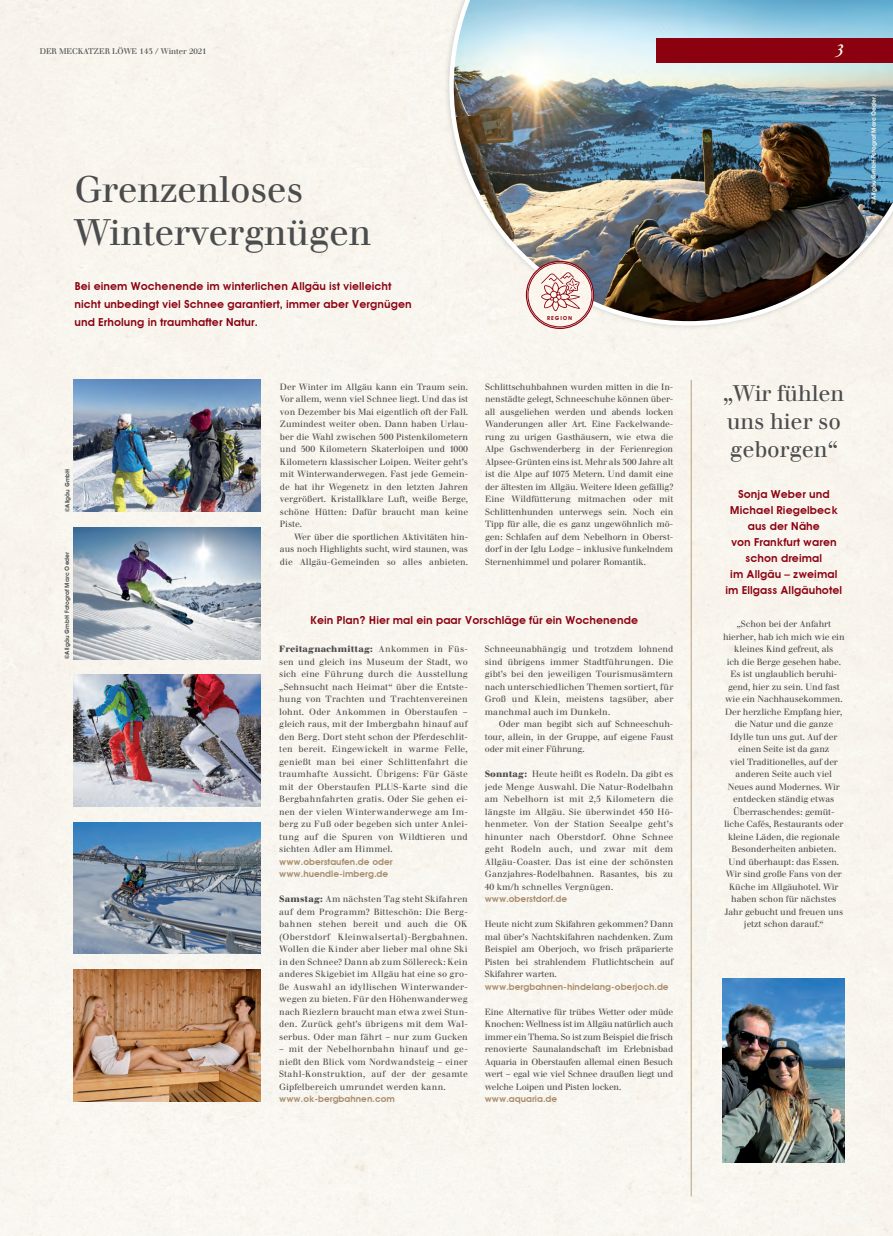
<style>
.page{position:relative;width:893px;height:1236px;background:#f8f6ef}
.page>*{position:absolute;margin:0;border:0;box-sizing:border-box;transform-origin:0 0}
.t1{font:36px/43.2px "Walbaum LT Roman";letter-spacing:-.01em;color:#4b4c4d}
.t2{font:22px/28px "Walbaum LT Roman";letter-spacing:-.005em;color:#4b4c4d}
.t3{font:italic 18px "Walbaum";color:#fef9ec}
.t4{font:600 11px/16px "Avant Garde";letter-spacing:.005em;color:#8b0110}
.t5{font:9px/12.5px "Walbaum Buch BQ";letter-spacing:-.01em;color:#4b4c4d;text-align:justify}
.t6{font:600 9px/12.5px "Avant Garde";color:#a78a69}
.t7{font:8px "Walbaum LT Roman";letter-spacing:-.005em;color:#4b4c4d}
.t8{font:600 6px "Avant Garde";color:#4b4c4d}
.t9{font:600 6px "Avant Garde";color:#fef9ec}
.t10{font:600 5.5px "Avant Garde";letter-spacing:.15em;color:#8b0110}
.s1{font-weight:700}
</style>
<div class="page">
<div style="left:444px;top:0;width:449px;height:331px;background:#f8f5ee"></div>
<img style="left:449px;top:0;width:444px;height:326px">
<img style="left:74px;top:969px;width:187px;height:132px">
<div style="left:656px;top:39px;width:237px;height:24px;background:#8b0110"></div>
<img style="left:74px;top:822px;width:187px;height:132px">
<img style="left:74px;top:675px;width:187px;height:131px">
<img style="left:74px;top:380px;width:187px;height:132px">
<img style="left:74px;top:527px;width:187px;height:132px">
<hr style="left:691px;top:380px;width:1px;height:816px;background:#ba9f7b">
<img style="left:723px;top:978px;width:122px;height:184px">
<img style="left:0;top:852px;width:11px;height:54px">
<img style="left:527px;top:262px;width:66px;height:66px;border-radius:33px">
<div style="left:526px;top:261px;width:68px;height:68px;border:1px solid #8b0110;border-radius:50%"></div>
<div style="left:528px;top:263px;width:64px;height:64px;border:1px solid #8b0110;border-radius:50%"></div>
<svg style="left:541px;top:272px;width:39px;height:39px"></svg>
<p class="t7" style="left:40px;top:46px;width:169px">DER MECKATZER LÖWE 143 / Winter 2021</p>
<h1 class="t1" style="left:74px;top:168px;width:299px">Grenzenloses<br>Wintervergnügen</h1>
<p class="t4" style="left:74px;top:277px;width:339px;line-height:18px">Bei einem Wochenende im winterlichen Allgäu ist vielleicht nicht unbedingt viel Schnee garantiert, immer aber Vergnügen und Erholung in traumhafter Natur.</p>
<p class="t10" style="left:547px;top:314px;width:27px">REGION</p>
<p class="t8" style="left:64px;top:512px;width:45px;rotate:-90deg">©Allgäu GmbH</p>
<p class="t8" style="left:63px;top:659px;width:108px;rotate:-90deg">©Allgäu GmbH Fotograf Marc Oeder</p>
<p class="t5" style="left:280px;top:380px;width:190px">Der Winter im Allgäu kann ein Traum sein.<br>Vor allem, wenn viel Schnee liegt. Und das ist von Dezember bis Mai eigentlich oft der Fall.<br>Zumindest weiter oben. Dann haben Urlau&shy;ber die Wahl zwischen 500 Pistenkilometern und 500 Kilometern Skaterloipen und 1000<br>Kilometern klassischer Loipen. Weiter geht’s mit Winterwanderwegen. Fast jede Gemein&shy;de hat ihr Wegenetz in den letzten Jahren vergrößert. Kristallklare Luft, weiße Berge, schöne Hütten: Dafür braucht man keine Piste.</p>
<p class="t5" style="left:280px;top:530px;width:190px;text-indent:14px">Wer über die sportlichen Aktivitäten hin&shy;aus noch Highlights sucht, wird staunen, was die Allgäu-Gemeinden so alles anbieten.</p>
<p class="t5" style="left:485px;top:380px;width:190px">Schlittschuhbahnen wurden mitten in die In&shy;nenstädte gelegt, Schneeschuhe können über&shy;all ausgeliehen werden und abends locken Wanderungen aller Art. Eine Fackelwande&shy;rung zu urigen Gasthäusern, wie etwa die Alpe Gschwenderberg in der Ferienregion Alpsee-Grünten eins ist. Mehr als 300 Jahre alt ist die Alpe auf 1075 Metern. Und damit eine der ältesten im Allgäu. Weitere Ideen gefällig?<br>Eine Wildfütterung mitmachen oder mit Schlittenhunden unterwegs sein. Noch ein Tipp für alle, die es ganz ungewöhnlich mö&shy;gen: Schlafen auf dem Nebelhorn in Oberst&shy;dorf in der Iglu Lodge – inklusive funkelndem Sternenhimmel und polarer Romantik.</p>
<p class="t4" style="left:310px;top:612px;width:329px">Kein Plan? Hier mal ein paar Vorschläge für ein Wochenende</p>
<p class="t5" style="left:279px;top:643px;width:190px"><span class="s1">Freitagnachmittag:</span> Ankommen in Füs&shy;sen und gleich ins Museum der Stadt, wo sich eine Führung durch die Ausstellung „Sehnsucht nach Heimat“ über die Entste&shy;hung von Trachten und Trachtenvereinen lohnt. Oder Ankommen in Oberstaufen – gleich raus, mit der Imbergbahn hinauf auf den Berg. Dort steht schon der Pferdeschlit&shy;ten bereit. Eingewickelt in warme Felle, genießt man bei einer Schlittenfahrt die traumhafte Aussicht. Übrigens: Für Gäste mit der Oberstaufen PLUS-Karte sind die Bergbahnfahrten gratis. Oder Sie gehen ei&shy;nen der vielen Winterwanderwege am Im&shy;berg zu Fuß oder begeben sich unter Anlei&shy;tung auf die Spuren von Wildtieren und sichten Adler am Himmel.</p>
<p class="t6" style="left:279px;top:855px;width:115px">www.oberstaufen.de oder www.huendle-imberg.de</p>
<p class="t5" style="left:279px;top:893px;width:190px"><span class="s1">Samstag:</span> Am nächsten Tag steht Skifahren auf dem Programm? Bitteschön: Die Berg&shy;bahnen stehen bereit und auch die OK (Oberstdorf Kleinwalsertal)-Bergbahnen.<br>Wollen die Kinder aber lieber mal ohne Ski in den Schnee? Dann ab zum Söllereck: Kein anderes Skigebiet im Allgäu hat eine so gro&shy;ße Auswahl an idyllischen Winterwander&shy;wegen zu bieten. Für den Höhenwanderweg nach Riezlern braucht man etwa zwei Stun&shy;den. Zurück geht’s übrigens mit dem Wal&shy;serbus. Oder man fährt – nur zum Gucken</p>
<p class="t5" style="left:279px;top:1043px;width:190px">– mit der Nebelhornbahn hinauf und ge&shy;nießt den Blick vom Nordwandsteig – einer Stahl-Konstruktion, auf der der gesamte Gipfelbereich umrundet werden kann.</p>
<p class="t6" style="left:279px;top:1093px;width:117px">www.ok-bergbahnen.com</p>
<p class="t5" style="left:485px;top:643px;width:190px">Schneeunabhängig und trotzdem lohnend sind übrigens immer Stadtführungen. Die gibt’s bei den jeweiligen Tourismusämtern nach unterschiedlichen Themen sortiert, für Groß und Klein, meistens tagsüber, aber manchmal auch im Dunkeln.</p>
<p class="t5" style="left:485px;top:718px;width:190px;text-indent:14px">Oder man begibt sich auf Schneeschuh&shy;tour, allein, in der Gruppe, auf eigene Faust oder mit einer Führung.</p>
<p class="t5" style="left:485px;top:768px;width:190px"><span class="s1">Sonntag:</span> Heute heißt es Rodeln. Da gibt es jede Menge Auswahl. Die Natur-Rodelbahn am Nebelhorn ist mit 2,5 Kilometern die längste im Allgäu. Sie überwindet 450 Hö&shy;henmeter. Von der Station Seealpe geht’s hinunter nach Oberstdorf. Ohne Schnee geht Rodeln auch, und zwar mit dem Allgäu-Coaster. Das ist eine der schönsten Ganzjahres-Rodelbahnen. Rasantes, bis zu 40 km/h schnelles Vergnügen.</p>
<p class="t6" style="left:485px;top:893px;width:84px">www.oberstdorf.de</p>
<p class="t5" style="left:485px;top:918px;width:190px">Heute nicht zum Skifahren gekommen? Dann mal über’s Nachtskifahren nachdenken. Zum Beispiel am Oberjoch, wo frisch präparierte Pisten bei strahlendem Flutlichtschein auf Skifahrer warten.</p>
<p class="t6" style="left:485px;top:980px;width:185px">www.bergbahnen-hindelang-oberjoch.de</p>
<p class="t5" style="left:485px;top:1006px;width:190px">Eine Alternative für trübes Wetter oder müde Knochen: Wellness ist im Allgäu natürlich auch immer ein Thema. So ist zum Beispiel die frisch renovierte Saunalandschaft im Erlebnisbad Aquaria in Oberstaufen allemal einen Besuch wert – egal wie viel Schnee draußen liegt und welche Loipen und Pisten locken.</p>
<p class="t6" style="left:485px;top:1093px;width:74px">www.aquaria.de</p>
<h3 class="t3" style="left:835px;top:40px;width:12px">3</h3>
<p class="t9" style="left:870px;top:204px;width:108px;rotate:-90deg">©Allgäu GmbH Fotograf Marc Oeder</p>
<h2 class="t2" style="left:723px;top:380px;width:123px">„Wir fühlen uns hier so geborgen“</h2>
<p class="t4" style="left:725px;top:486px;width:118px;text-align:center">Sonja Weber und<br>Michael Riegelbeck aus der Nähe<br>von Frankfurt waren schon dreimal<br>im Allgäu – zweimal im Ellgass Allgäuhotel</p>
<p class="t5" style="left:723px;top:618px;width:123px;text-align:center">„Schon bei der Anfahrt hierher, hab ich mich wie ein kleines Kind gefreut, als<br>ich die Berge gesehen habe.<br>Es ist unglaublich beruhi&shy;gend, hier zu sein. Und fast wie ein Nachhausekommen.<br>Der herzliche Empfang hier, die Natur und die ganze<br>Idylle tun uns gut. Auf der einen Seite ist da ganz<br>viel Traditionelles, auf der anderen Seite auch viel<br>Neues aund Modernes. Wir entdecken ständig etwas<br>Überraschendes: gemüt&shy;liche Cafés, Restaurants oder kleine Läden, die regionale<br>Besonderheiten anbieten.<br>Und überhaupt: das Essen.<br>Wir sind große Fans von der<br>Küche im Allgäuhotel. Wir haben schon für nächstes<br>Jahr gebucht und freuen uns jetzt schon darauf.“</p>
</div>
